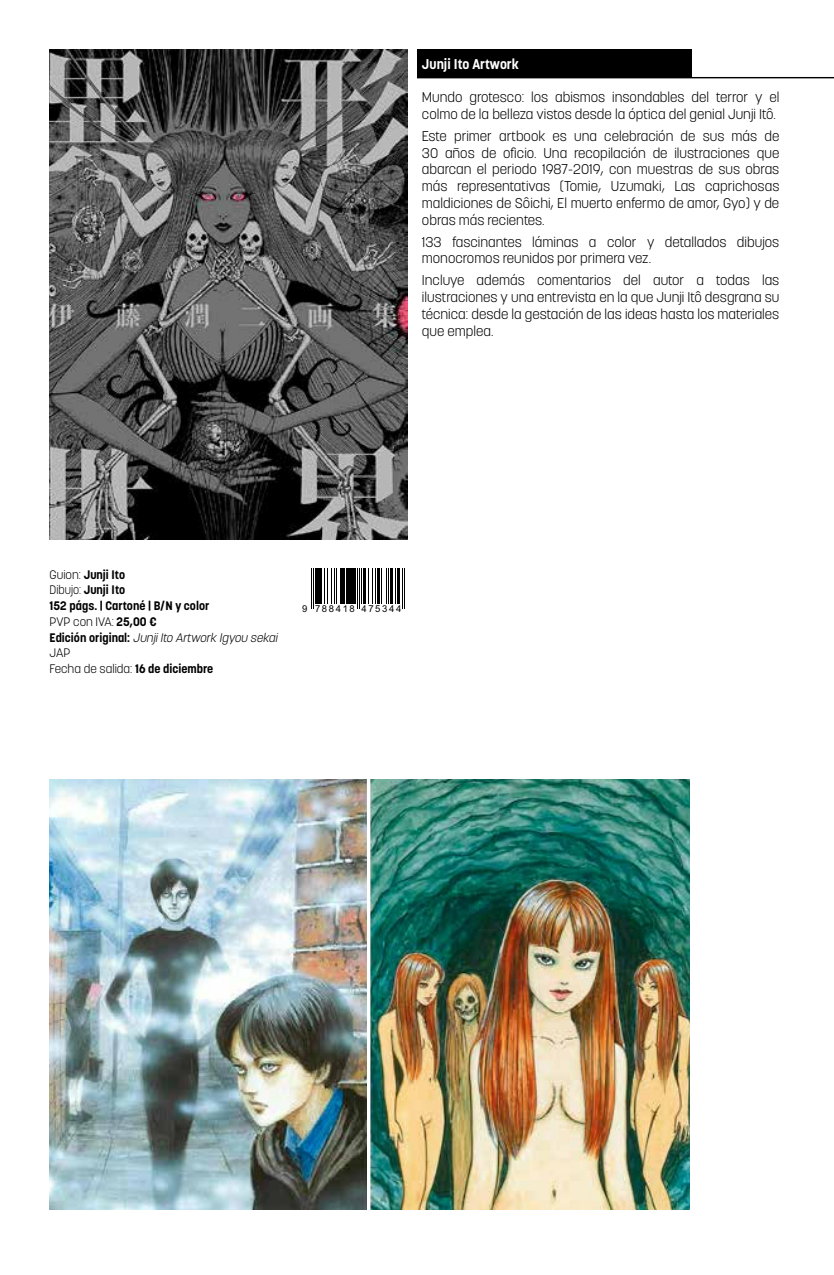
<style>
.page{position:relative;width:834px;height:1275px;background:#fff}
.page>*{position:absolute;margin:0;border:0;box-sizing:border-box;transform-origin:0 0}
.t1{font:300 14px/16.8px "Korolev";color:#000}
.t2{font:700 14px "Korolev";color:#fff}
.t3{font:700 12.25px/15.8px "Korolev";color:#000}
.t4{font:9.45px "Arial";letter-spacing:.17em;color:#000}
.s1{font-weight:300}
.s2{font-weight:300;font-style:italic}
</style>
<div class="page">
<img style="left:50px;top:50px;width:357px;height:489px">
<div style="left:417px;top:50px;width:274px;height:28px;background:#000"></div>
<hr style="left:417px;top:77px;width:416px;height:1px;background:#000">
<hr style="left:311px;top:569px;width:1px;height:40px;background:#000">
<hr style="left:313px;top:569px;width:1px;height:40px;background:#000">
<hr style="left:315px;top:569px;width:3px;height:35px;background:#000">
<hr style="left:319px;top:569px;width:2px;height:35px;background:#000">
<hr style="left:324px;top:569px;width:1px;height:35px;background:#000">
<hr style="left:327px;top:569px;width:1px;height:35px;background:#000">
<hr style="left:331px;top:569px;width:1px;height:35px;background:#000">
<hr style="left:334px;top:569px;width:1px;height:35px;background:#000">
<hr style="left:336px;top:569px;width:1px;height:35px;background:#000">
<hr style="left:340px;top:569px;width:2px;height:35px;background:#000">
<hr style="left:343px;top:569px;width:2px;height:35px;background:#000">
<hr style="left:347px;top:569px;width:2px;height:35px;background:#000">
<hr style="left:349px;top:569px;width:3px;height:35px;background:#000">
<hr style="left:352px;top:569px;width:3px;height:35px;background:#000">
<hr style="left:356px;top:569px;width:1px;height:40px;background:#000">
<hr style="left:358px;top:569px;width:1px;height:40px;background:#000">
<hr style="left:360px;top:569px;width:1px;height:35px;background:#000">
<hr style="left:362px;top:569px;width:3px;height:35px;background:#000">
<hr style="left:367px;top:569px;width:1px;height:35px;background:#000">
<hr style="left:371px;top:569px;width:1px;height:35px;background:#000">
<hr style="left:374px;top:569px;width:1px;height:35px;background:#000">
<hr style="left:377px;top:569px;width:3px;height:35px;background:#000">
<hr style="left:381px;top:569px;width:1px;height:35px;background:#000">
<hr style="left:386px;top:569px;width:1px;height:35px;background:#000">
<hr style="left:388px;top:569px;width:1px;height:35px;background:#000">
<hr style="left:390px;top:569px;width:3px;height:35px;background:#000">
<hr style="left:395px;top:569px;width:1px;height:35px;background:#000">
<hr style="left:397px;top:569px;width:3px;height:35px;background:#000">
<hr style="left:402px;top:569px;width:1px;height:40px;background:#000">
<hr style="left:404px;top:569px;width:1px;height:40px;background:#000">
<img style="left:50px;top:780px;width:316px;height:429px">
<img style="left:370px;top:780px;width:319px;height:429px">
<p class="t2" style="left:422px;top:55px;width:99px">Junji Ito Artwork</p>
<p class="t1" style="left:422px;top:89px;width:359px">Mundo grotesco: los abismos insondables del terror y el colmo de la belleza vistos desde la óptica del genial Junji Itô.</p>
<p class="t1" style="left:422px;top:127px;width:359px;text-align:justify">Este primer artbook es una celebración de sus más de 30 años de oficio. Una recopilación de ilustraciones que abarcan el periodo 1987-2019, con muestras de sus obras más representativas (Tomie, Uzumaki, Las caprichosas maldiciones de Sôichi, El muerto enfermo de amor, Gyo) y de obras más recientes.</p>
<p class="t1" style="left:422px;top:233px;width:359px">133 fascinantes láminas a color y detallados dibujos monocromos reunidos por primera vez.</p>
<p class="t1" style="left:422px;top:272px;width:359px;text-align:justify">Incluye además comentarios del autor a todas las ilustraciones y una entrevista en la que Junji Itô desgrana su técnica: desde la gestación de las ideas hasta los materiales que emplea.</p>
<p class="t3" style="left:50px;top:566px;width:232px"><span class="s1">Guion:</span> Junji Ito<br><span class="s1">Dibujo:</span> Junji Ito<br>152 págs. | Cartoné | B/N y color<br><span class="s1">PVP con IVA:</span> 25,00 €<br>E d i c i ó n o r i g i n a l : <span class="s2">JunjiIto Artwork Igyou sekai<br></span><span class="s1">JAP<br>Fecha de salida:</span> 16 de diciembre</p>
<p class="t4" style="left:302px;top:602px;width:101px">9 788418 475344</p>
</div>
